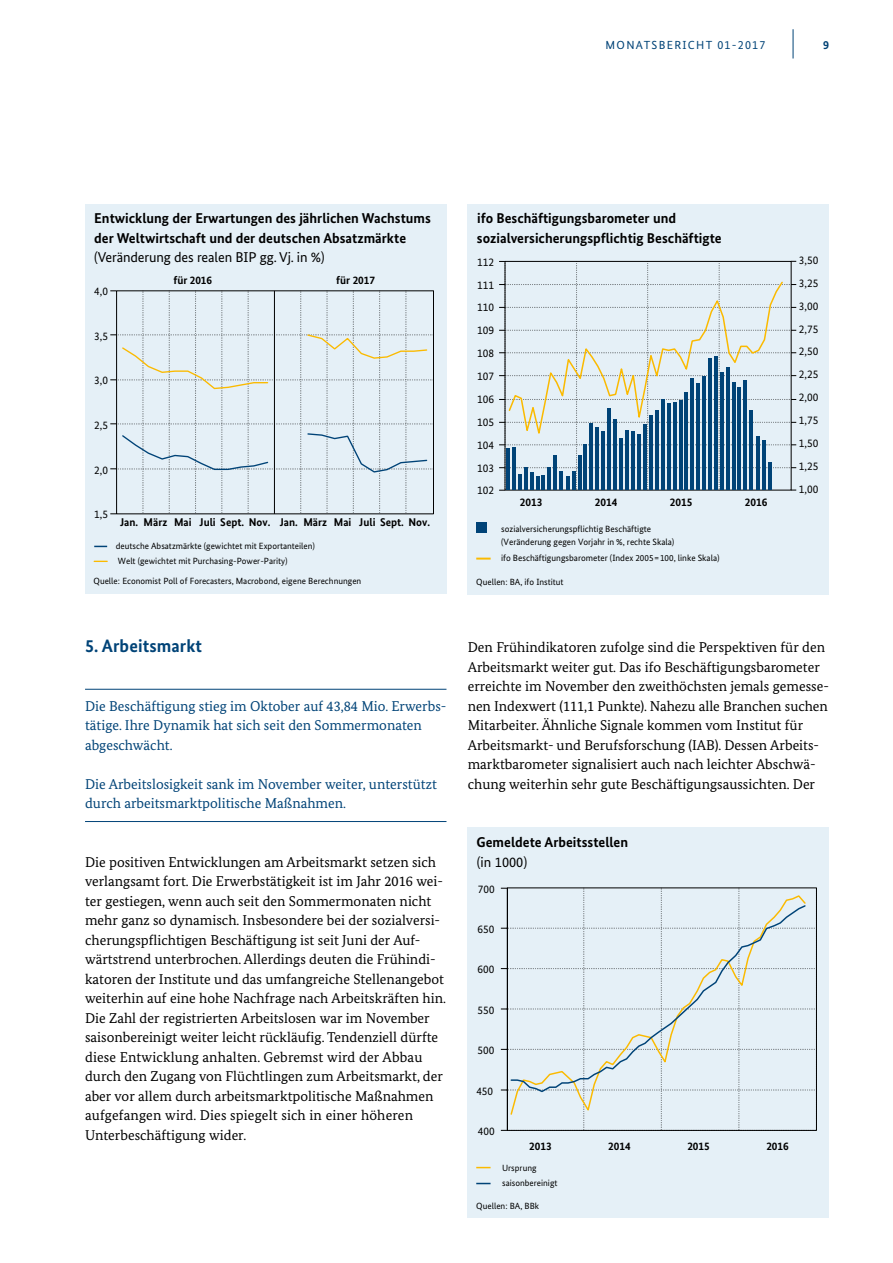
<style>
.page{position:relative;width:893px;height:1263px;background:#fff}
.page>*{position:absolute;margin:0;border:0;box-sizing:border-box;transform-origin:0 0}
.t1{font:700 18px "Bundes Sans";letter-spacing:.005em;color:#004377}
.t2{font:14.25px/19.5px "Bundes Serif";color:#000}
.t3{font:700 14.25px/19.5px "Bundes Sans";color:#000}
.t4{font:14.25px/19.5px "Bundes Serif";color:#004377}
.t5{font:700 12px "Bundes Sans";color:#004275}
.t6{font:11.7px "Bundes Sans";letter-spacing:.11em;color:#004377}
.t7{font:11.4px "Bundes Sans";color:#000}
.t8{font:700 11.4px "Bundes Sans";color:#000}
.t9{font:700 11.25px "Bundes Sans";color:#000}
.t10{font:11.25px "Bundes Sans";color:#000}
.t11{font:9px/14.5px "Bundes Sans";color:#000}
.s1{font-size:12px}
.s2{font-weight:400}
</style>
<div class="page">
<hr style="left:793px;top:29px;width:1px;height:30px;background:#004377">
<hr style="left:85px;top:689px;width:361px;height:1px;background:#004377">
<hr style="left:85px;top:821px;width:361px;height:1px;background:#004377">
<div style="left:85px;top:205px;width:361px;height:389px;background:#e5f0f7"></div>
<svg style="left:94px;top:546px;width:13px;height:1px"></svg>
<svg style="left:94px;top:561px;width:13px;height:1px"></svg>
<svg style="left:110px;top:290px;width:324px;height:224px"></svg>
<div style="left:468px;top:204px;width:361px;height:390px;background:#e5f0f7"></div>
<svg style="left:476px;top:558px;width:15px;height:2px"></svg>
<div style="left:476px;top:523px;width:11px;height:10px;background:#004377"></div>
<svg style="left:499px;top:261px;width:297px;height:230px"></svg>
<hr style="left:768px;top:462px;width:3px;height:28px;background:#004377">
<hr style="left:762px;top:440px;width:3px;height:50px;background:#004377">
<hr style="left:756px;top:436px;width:4px;height:54px;background:#004377">
<hr style="left:750px;top:410px;width:3px;height:80px;background:#004377">
<hr style="left:744px;top:380px;width:3px;height:110px;background:#004377">
<hr style="left:738px;top:387px;width:3px;height:103px;background:#004377">
<hr style="left:732px;top:382px;width:3px;height:108px;background:#004377">
<hr style="left:726px;top:367px;width:3px;height:123px;background:#004377">
<hr style="left:720px;top:372px;width:3px;height:118px;background:#004377">
<hr style="left:714px;top:356px;width:4px;height:134px;background:#004377">
<hr style="left:708px;top:358px;width:4px;height:132px;background:#004377">
<hr style="left:702px;top:376px;width:4px;height:114px;background:#004377">
<hr style="left:696px;top:383px;width:4px;height:107px;background:#004377">
<hr style="left:691px;top:378px;width:3px;height:112px;background:#004377">
<hr style="left:685px;top:392px;width:3px;height:98px;background:#004377">
<hr style="left:679px;top:400px;width:3px;height:90px;background:#004377">
<hr style="left:673px;top:402px;width:3px;height:88px;background:#004377">
<hr style="left:667px;top:403px;width:3px;height:87px;background:#004377">
<hr style="left:661px;top:399px;width:3px;height:91px;background:#004377">
<hr style="left:655px;top:410px;width:4px;height:80px;background:#004377">
<hr style="left:649px;top:415px;width:4px;height:75px;background:#004377">
<hr style="left:643px;top:424px;width:4px;height:66px;background:#004377">
<hr style="left:637px;top:434px;width:4px;height:56px;background:#004377">
<hr style="left:631px;top:431px;width:3px;height:59px;background:#004377">
<hr style="left:625px;top:430px;width:3px;height:60px;background:#004377">
<hr style="left:619px;top:438px;width:3px;height:52px;background:#004377">
<hr style="left:613px;top:419px;width:4px;height:71px;background:#004377">
<hr style="left:607px;top:408px;width:4px;height:82px;background:#004377">
<hr style="left:601px;top:431px;width:4px;height:59px;background:#004377">
<hr style="left:595px;top:427px;width:4px;height:63px;background:#004377">
<hr style="left:590px;top:423px;width:3px;height:67px;background:#004377">
<hr style="left:584px;top:444px;width:3px;height:46px;background:#004377">
<hr style="left:578px;top:455px;width:3px;height:35px;background:#004377">
<hr style="left:572px;top:471px;width:3px;height:19px;background:#004377">
<hr style="left:566px;top:476px;width:3px;height:14px;background:#004377">
<hr style="left:559px;top:471px;width:4px;height:19px;background:#004377">
<hr style="left:553px;top:455px;width:4px;height:35px;background:#004377">
<hr style="left:548px;top:467px;width:3px;height:23px;background:#004377">
<hr style="left:542px;top:475px;width:3px;height:15px;background:#004377">
<hr style="left:536px;top:476px;width:3px;height:14px;background:#004377">
<hr style="left:530px;top:472px;width:3px;height:18px;background:#004377">
<hr style="left:524px;top:467px;width:3px;height:23px;background:#004377">
<hr style="left:518px;top:474px;width:4px;height:16px;background:#004377">
<hr style="left:512px;top:447px;width:4px;height:43px;background:#004377">
<hr style="left:506px;top:448px;width:4px;height:42px;background:#004377">
<div style="left:468px;top:828px;width:361px;height:390px;background:#e5f0f7"></div>
<svg style="left:476px;top:1167px;width:15px;height:1px"></svg>
<svg style="left:476px;top:1183px;width:15px;height:1px"></svg>
<svg style="left:501px;top:888px;width:316px;height:243px"></svg>
<svg style="left:509px;top:894px;width:298px;height:222px"></svg>
<svg style="left:510px;top:904px;width:297px;height:189px"></svg>
<p class="t6" style="left:606px;top:38px;width:161px">MONATSBERICHT <span class="s1">01-2017</span></p>
<p class="t5" style="left:823px;top:37px;width:7px">9</p>
<p class="t3" style="left:94px;top:209px;width:338px">Entwicklung der Erwartungen des jährlichen Wachstums der Weltwirtschaft und der deutschen Absatzmärkte <span class="s2">(Veränderung des realen BIP gg. Vj. in %)</span></p>
<p class="t10" style="left:94px;top:284px;width:15px">4,0</p>
<p class="t10" style="left:94px;top:329px;width:15px">3,5</p>
<p class="t10" style="left:94px;top:374px;width:15px">3,0</p>
<p class="t10" style="left:94px;top:418px;width:15px">2,5</p>
<p class="t10" style="left:94px;top:463px;width:15px">2,0</p>
<p class="t9" style="left:173px;top:273px;width:40px">für 2016</p>
<p class="t9" style="left:336px;top:273px;width:40px">für 2017</p>
<p class="t10" style="left:94px;top:507px;width:15px">1,5</p>
<p class="t9" style="left:120px;top:515px;width:312px">Jan. März Mai Juli Sept. Nov. Jan. März Mai Juli Sept. Nov.</p>
<p class="t11" style="left:116px;top:539px;width:201px">deutsche Absatzmärkte (gewichtet mit Exportanteilen)<br>Welt (gewichtet mit Purchasing-Power-Parity)</p>
<p class="t11" style="left:94px;top:574px;width:269px">Quelle: Economist Poll of Forecasters, Macrobond, eigene Berechnungen</p>
<h3 class="t1" style="left:85px;top:635px;width:119px">5. Arbeitsmarkt</h3>
<p class="t4" style="left:85px;top:696px;width:363px">Die Beschäftigung stieg im Oktober auf 43,84 Mio. Erwerbs&shy;tätige. Ihre Dynamik hat sich seit den Sommermonaten abgeschwächt.</p>
<p class="t4" style="left:85px;top:774px;width:353px">Die Arbeitslosigkeit sank im November weiter, unterstützt durch arbeitsmarktpolitische Maßnahmen.</p>
<p class="t2" style="left:85px;top:852px;width:362px">Die positiven Entwicklungen am Arbeitsmarkt setzen sich verlangsamt fort. Die Erwerbstätigkeit ist im Jahr 2016 wei&shy;ter gestiegen, wenn auch seit den Sommermonaten nicht mehr ganz so dynamisch. Insbesondere bei der sozialversi&shy;cherungspflichtigen Beschäftigung ist seit Juni der Auf&shy;wärtstrend unterbrochen. Allerdings deuten die Frühindi&shy;katoren der Institute und das umfangreiche Stellenangebot weiterhin auf eine hohe Nachfrage nach Arbeitskräften hin.<br>Die Zahl der registrierten Arbeitslosen war im November saisonbereinigt weiter leicht rückläufig. Tendenziell dürfte diese Entwicklung anhalten. Gebremst wird der Abbau durch den Zugang von Flüchtlingen zum Arbeitsmarkt, der aber vor allem durch arbeitsmarktpolitische Maßnahmen aufgefangen wird. Dies spiegelt sich in einer höheren Unterbeschäftigung wider.</p>
<p class="t3" style="left:477px;top:209px;width:246px">ifo Beschäftigungsbarometer und sozialversicherungspflichtig Beschäftigte</p>
<p class="t7" style="left:477px;top:255px;width:19px">112</p>
<p class="t7" style="left:799px;top:253px;width:21px">3,50</p>
<p class="t7" style="left:477px;top:278px;width:19px">111</p>
<p class="t7" style="left:799px;top:276px;width:21px">3,25</p>
<p class="t7" style="left:477px;top:301px;width:19px">110</p>
<p class="t7" style="left:799px;top:299px;width:21px">3,00</p>
<p class="t7" style="left:477px;top:323px;width:19px">109</p>
<p class="t7" style="left:799px;top:322px;width:21px">2,75</p>
<p class="t7" style="left:477px;top:346px;width:19px">108</p>
<p class="t7" style="left:799px;top:345px;width:21px">2,50</p>
<p class="t7" style="left:477px;top:369px;width:19px">107</p>
<p class="t7" style="left:799px;top:367px;width:21px">2,25</p>
<p class="t7" style="left:477px;top:392px;width:19px">106</p>
<p class="t7" style="left:799px;top:390px;width:21px">2,00</p>
<p class="t7" style="left:477px;top:415px;width:19px">105</p>
<p class="t7" style="left:799px;top:413px;width:21px">1,75</p>
<p class="t7" style="left:477px;top:438px;width:19px">104</p>
<p class="t7" style="left:799px;top:436px;width:21px">1,50</p>
<p class="t7" style="left:477px;top:461px;width:19px">103</p>
<p class="t7" style="left:799px;top:459px;width:21px">1,25</p>
<p class="t7" style="left:477px;top:484px;width:19px">102</p>
<p class="t7" style="left:799px;top:482px;width:21px">1,00</p>
<p class="t8" style="left:520px;top:495px;width:24px">2013</p>
<p class="t8" style="left:595px;top:495px;width:24px">2014</p>
<p class="t8" style="left:670px;top:495px;width:24px">2015</p>
<p class="t8" style="left:745px;top:495px;width:24px">2016</p>
<p class="t11" style="left:501px;top:523px;width:175px;line-height:12.9px">sozialversicherungspflichtig Beschäftigte (Veränderung gegen Vorjahr in %, rechte Skala)</p>
<p class="t11" style="left:501px;top:550px;width:220px">ifo Beschäftigungsbarometer (Index 2005=100, linke Skala)</p>
<p class="t11" style="left:476px;top:575px;width:89px">Quellen: BA, ifo Institut</p>
<p class="t2" style="left:468px;top:637px;width:363px">Den Frühindikatoren zufolge sind die Perspektiven für den Arbeitsmarkt weiter gut. Das ifo Beschäftigungsbarometer erreichte im November den zweithöchsten jemals gemesse&shy;nen Indexwert (111,1 Punkte). Nahezu alle Branchen suchen Mitarbeiter. Ähnliche Signale kommen vom Institut für Arbeitsmarkt- und Berufsforschung (IAB). Dessen Arbeits&shy;marktbarometer signalisiert auch nach leichter Abschwä&shy;chung weiterhin sehr gute Beschäftigungsaussichten. Der</p>
<p class="t3" style="left:477px;top:833px;width:153px">Gemeldete Arbeitsstellen <span class="s2">(in 1000)</span></p>
<p class="t10" style="left:478px;top:882px;width:18px">700</p>
<p class="t10" style="left:478px;top:922px;width:18px">650</p>
<p class="t10" style="left:478px;top:963px;width:18px">600</p>
<p class="t10" style="left:478px;top:1003px;width:18px">550</p>
<p class="t10" style="left:478px;top:1043px;width:18px">500</p>
<p class="t10" style="left:476px;top:1084px;width:18px">450</p>
<p class="t10" style="left:478px;top:1124px;width:18px">400</p>
<p class="t9" style="left:529px;top:1139px;width:24px">2013</p>
<p class="t9" style="left:608px;top:1139px;width:24px">2014</p>
<p class="t9" style="left:687px;top:1139px;width:24px">2015</p>
<p class="t9" style="left:766px;top:1139px;width:24px">2016</p>
<p class="t11" style="left:502px;top:1161px;width:57px">Ursprung saisonbereinigt</p>
<p class="t11" style="left:476px;top:1198px;width:64px">Quellen: BA, BBk</p>
</div>
